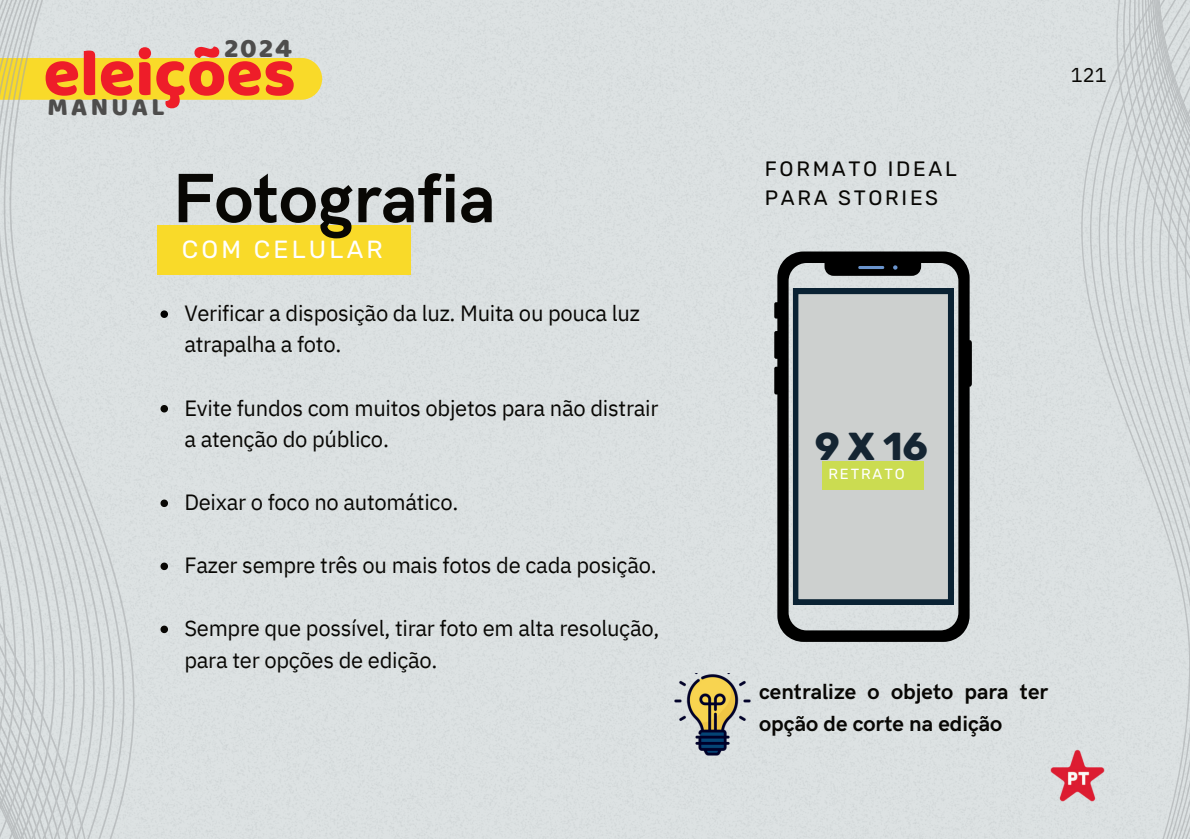
<style>
.page{position:relative;width:1190px;height:839px;background:#fff}
.page>*{position:absolute;margin:0;border:0;box-sizing:border-box;transform-origin:0 0}
.t1{font:700 70px "HK Grotesk";color:#080704}
.t2{font:66.6px "Baloo";color:#ee1d29}
.t3{font:700 38.8px "Rubik";color:#152532}
.t4{font:27.6px "Baloo";color:#4e4d4c}
.t5{font:25.6px "Baloo";letter-spacing:.13em;color:#4e4d4c}
.t6{font:24.8px "Rubik";letter-spacing:.13em;color:#fff}
.t7{font:22px/31.6px "IBM Plex Sans";letter-spacing:-.015em;color:#080704}
.t8{font:700 22px/31.6px "HK Grotesk";color:#080704}
.t9{font:20.8px/28.4px "Rubik";letter-spacing:.13em;color:#080704}
.t10{font:20px "IBM Plex Sans";color:#080704}
.t11{font:14.6px "Rubik";letter-spacing:.13em;color:#fff}
</style>
<div class="page">
<div style="left:135px;top:0;width:945px;height:838px;background:#dbe0e1"></div>
<div style="left:157px;top:225px;width:253px;height:49px;background:#f9da29"></div>
<svg style="left:161px;top:310px;width:7px;height:8px"></svg>
<svg style="left:161px;top:405px;width:7px;height:7px"></svg>
<svg style="left:161px;top:499px;width:7px;height:8px"></svg>
<svg style="left:161px;top:562px;width:7px;height:8px"></svg>
<svg style="left:161px;top:625px;width:7px;height:8px"></svg>
<svg style="left:970px;top:340px;width:2px;height:46px"></svg>
<svg style="left:774px;top:302px;width:3px;height:92px"></svg>
<svg style="left:777px;top:251px;width:193px;height:391px;background:#4d4f4f"></svg>
<svg style="left:789px;top:285px;width:168px;height:323px;background:#bbc0c1"></svg>
<div style="left:822px;top:461px;width:102px;height:29px;background:#cbdc51"></div>
<img style="left:673px;top:673px;width:78px;height:83px">
<div style="left:1080px;top:0;width:9px;height:838px;background:#dbe0e1"></div>
<div style="left:1089px;top:0;width:10px;height:838px;background:#dbe0e1"></div>
<svg style="left:1099px;top:0;width:8px;height:838px;background:#d8ddde"></svg>
<svg style="left:1107px;top:0;width:9px;height:838px;background:#d8ddde"></svg>
<svg style="left:1116px;top:0;width:8px;height:838px;background:#d7dcdd"></svg>
<svg style="left:1124px;top:0;width:8px;height:838px;background:#d6dbdc"></svg>
<svg style="left:1132px;top:0;width:9px;height:838px;background:#d6dbdc"></svg>
<svg style="left:1141px;top:0;width:4px;height:838px;background:#d5dadb"></svg>
<svg style="left:1145px;top:0;width:45px;height:838px;background:#d4d9da"></svg>
<img style="left:1048px;top:746px;width:59px;height:59px">
<div style="left:0;top:58px;width:322px;height:42px;background:#f9da29"></div>
<svg style="left:125px;top:0;width:10px;height:838px;background:#daded6"></svg>
<svg style="left:115px;top:0;width:10px;height:838px;background:#daddd5"></svg>
<svg style="left:105px;top:0;width:10px;height:838px;background:#daddd5"></svg>
<svg style="left:95px;top:0;width:10px;height:838px;background:#d9ddd5"></svg>
<svg style="left:85px;top:0;width:10px;height:838px;background:#d9dcd5"></svg>
<svg style="left:76px;top:0;width:9px;height:838px;background:#d9dcd4"></svg>
<svg style="left:66px;top:0;width:10px;height:838px;background:#d8dcd4"></svg>
<svg style="left:56px;top:0;width:10px;height:838px;background:#d8dbd3"></svg>
<svg style="left:47px;top:0;width:9px;height:838px;background:#d8dbd3"></svg>
<svg style="left:0;top:0;width:47px;height:838px;background:#d4d8d1"></svg>
<p class="t4" style="left:224px;top:31px;width:69px">2024</p>
<h2 class="t2" style="left:44px;top:33px;width:254px">eleições</h2>
<p class="t5" style="left:47px;top:91px;width:119px">MANUAL</p>
<h1 class="t1" style="left:172px;top:146px;width:325px">Fotografia</h1>
<p class="t6" style="left:182px;top:235px;width:203px">COM CELULAR</p>
<p class="t7" style="left:184px;top:295px;width:457px">Verificar a disposição da luz. Muita ou pouca luz atrapalha a foto.</p>
<p class="t7" style="left:184px;top:390px;width:476px">Evite fundos com muitos objetos para não distrair a atenção do público.</p>
<p class="t7" style="left:184px;top:484px;width:275px">Deixar o foco no automático.</p>
<p class="t7" style="left:184px;top:547px;width:474px">Fazer sempre três ou mais fotos de cada posição.</p>
<p class="t7" style="left:184px;top:610px;width:477px">Sempre que possível, tirar foto em alta resolução, para ter opções de edição.</p>
<p class="t9" style="left:765px;top:155px;width:194px">FORMATO IDEAL<br>PARA STORIES</p>
<p class="t10" style="left:1071px;top:60px;width:37px">121</p>
<h3 class="t3" style="left:815px;top:424px;width:115px">9 X 16</h3>
<p class="t11" style="left:828px;top:465px;width:78px">RETRATO</p>
<p class="t8" style="left:759px;top:674px;width:291px">centralize o objeto para ter opção de corte na edição</p>
</div>
